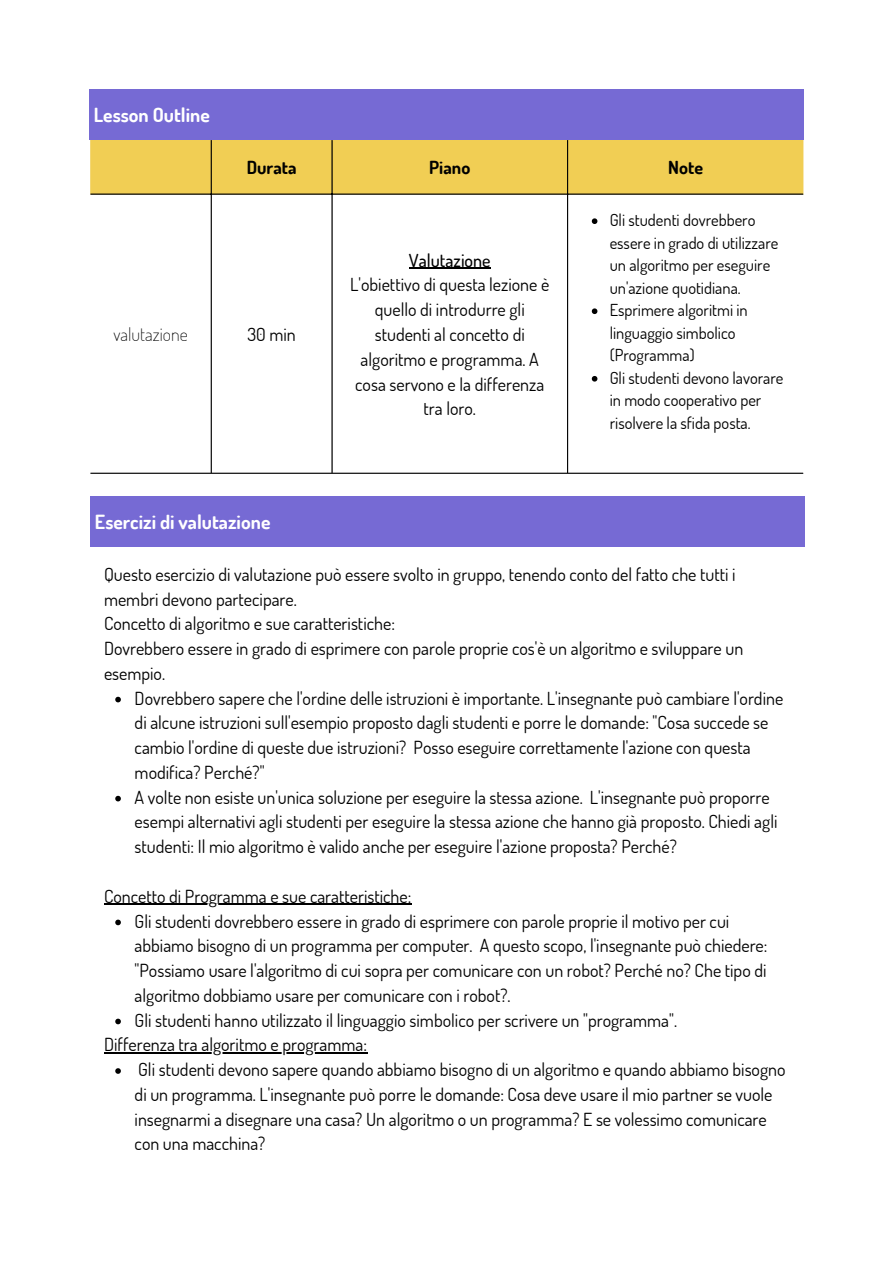
<style>
.page{position:relative;width:894px;height:1264px;background:#fff}
.page>*{position:absolute;margin:0;border:0;box-sizing:border-box;transform-origin:0 0}
.t1{font:700 19.5px "Dosis";color:#fff}
.t2{font:18px/24.8px "Dosis";color:#000}
.t3{font:700 18px "Dosis";color:#000}
.t4{font:200 18px "Dosis";color:#000}
.t5{font:500 18px "Dosis";color:#000}
.t6{font:16.5px/22.5px "Dosis";color:#000}
</style>
<div class="page">
<div style="left:89px;top:89px;width:715px;height:51px;background:#766ad4"></div>
<div style="left:90px;top:140px;width:713px;height:54px;background:#f1ce54"></div>
<hr style="left:409px;top:268px;width:81px;height:1px;background:#000">
<svg style="left:591px;top:218px;width:6px;height:6px"></svg>
<svg style="left:591px;top:308px;width:6px;height:6px"></svg>
<svg style="left:591px;top:376px;width:6px;height:5px"></svg>
<hr style="left:211px;top:140px;width:1px;height:332px;background:#000">
<hr style="left:331px;top:140px;width:1px;height:332px;background:#000">
<hr style="left:567px;top:140px;width:1px;height:332px;background:#000">
<hr style="left:90px;top:193px;width:712px;height:2px;background:#000">
<hr style="left:90px;top:472px;width:712px;height:2px;background:#000">
<div style="left:90px;top:496px;width:715px;height:51px;background:#766ad4"></div>
<svg style="left:115px;top:696px;width:6px;height:6px"></svg>
<svg style="left:115px;top:795px;width:6px;height:6px"></svg>
<hr style="left:104px;top:903px;width:307px;height:2px;background:#000">
<svg style="left:115px;top:919px;width:6px;height:6px"></svg>
<svg style="left:115px;top:1018px;width:6px;height:6px"></svg>
<hr style="left:104px;top:1052px;width:263px;height:1px;background:#000">
<svg style="left:115px;top:1068px;width:6px;height:5px"></svg>
<h1 class="t1" style="left:94px;top:102px;width:117px">Lesson Outline</h1>
<p class="t3" style="left:246px;top:155px;width:51px">Durata</p>
<p class="t3" style="left:429px;top:155px;width:43px">Piano</p>
<p class="t3" style="left:668px;top:155px;width:36px">Note</p>
<p class="t4" style="left:113px;top:322px;width:76px">valutazione</p>
<p class="t2" style="left:247px;top:321px;width:50px">30 min</p>
<p class="t5" style="left:409px;top:248px;width:83px">Valutazione</p>
<p class="t2" style="left:350px;top:272px;width:200px;text-align:center">L'obiettivo di questa lezione è quello di introdurre gli studenti al concetto di algoritmo e programma. A cosa servono e la differenza tra loro.</p>
<p class="t6" style="left:609px;top:208px;width:170px">Gli studenti dovrebbero essere in grado di utilizzare un algoritmo per eseguire un'azione quotidiana.</p>
<p class="t6" style="left:609px;top:298px;width:139px">Esprimere algoritmi in linguaggio simbolico (Programma)</p>
<p class="t6" style="left:609px;top:366px;width:175px">Gli studenti devono lavorare in modo cooperativo per risolvere la sfida posta.</p>
<h1 class="t1" style="left:95px;top:509px;width:177px">Esercizi di valutazione</h1>
<p class="t2" style="left:104px;top:561px;width:633px">Questo esercizio di valutazione può essere svolto in gruppo, tenendo conto del fatto che tutti i membri devono partecipare.</p>
<p class="t2" style="left:104px;top:611px;width:292px">Concetto di algoritmo e sue caratteristiche:</p>
<p class="t2" style="left:104px;top:635px;width:640px">Dovrebbero essere in grado di esprimere con parole proprie cos'è un algoritmo e sviluppare un esempio.</p>
<p class="t2" style="left:135px;top:685px;width:650px">Dovrebbero sapere che l'ordine delle istruzioni è importante. L'insegnante può cambiare l'ordine di alcune istruzioni sull'esempio proposto dagli studenti e porre le domande: "Cosa succede se cambio l'ordine di queste due istruzioni? Posso eseguire correttamente l'azione con questa</p>
<p class="t2" style="left:135px;top:759px;width:644px">modifica? Perché?"<br>A volte non esiste un'unica soluzione per eseguire la stessa azione. L'insegnante può proporre esempi alternativi agli studenti per eseguire la stessa azione che hanno già proposto. Chiedi agli studenti: Il mio algoritmo è valido anche per eseguire l'azione proposta? Perché?</p>
<p class="t2" style="left:104px;top:883px;width:309px">Concetto di Programma e sue caratteristiche:</p>
<p class="t2" style="left:135px;top:908px;width:634px">Gli studenti dovrebbero essere in grado di esprimere con parole proprie il motivo per cui abbiamo bisogno di un programma per computer. A questo scopo, l'insegnante può chiedere: "Possiamo usare l'algoritmo di cui sopra per comunicare con un robot? Perché no? Che tipo di algoritmo dobbiamo usare per comunicare con i robot?.</p>
<p class="t2" style="left:135px;top:1007px;width:544px">Gli studenti hanno utilizzato il linguaggio simbolico per scrivere un "programma".</p>
<p class="t2" style="left:104px;top:1031px;width:264px">Differenza tra algoritmo e programma:</p>
<p class="t2" style="left:135px;top:1056px;width:652px">Gli studenti devono sapere quando abbiamo bisogno di un algoritmo e quando abbiamo bisogno di un programma. L'insegnante può porre le domande: Cosa deve usare il mio partner se vuole insegnarmi a disegnare una casa? Un algoritmo o un programma? E se volessimo comunicare con una macchina?</p>
</div>
